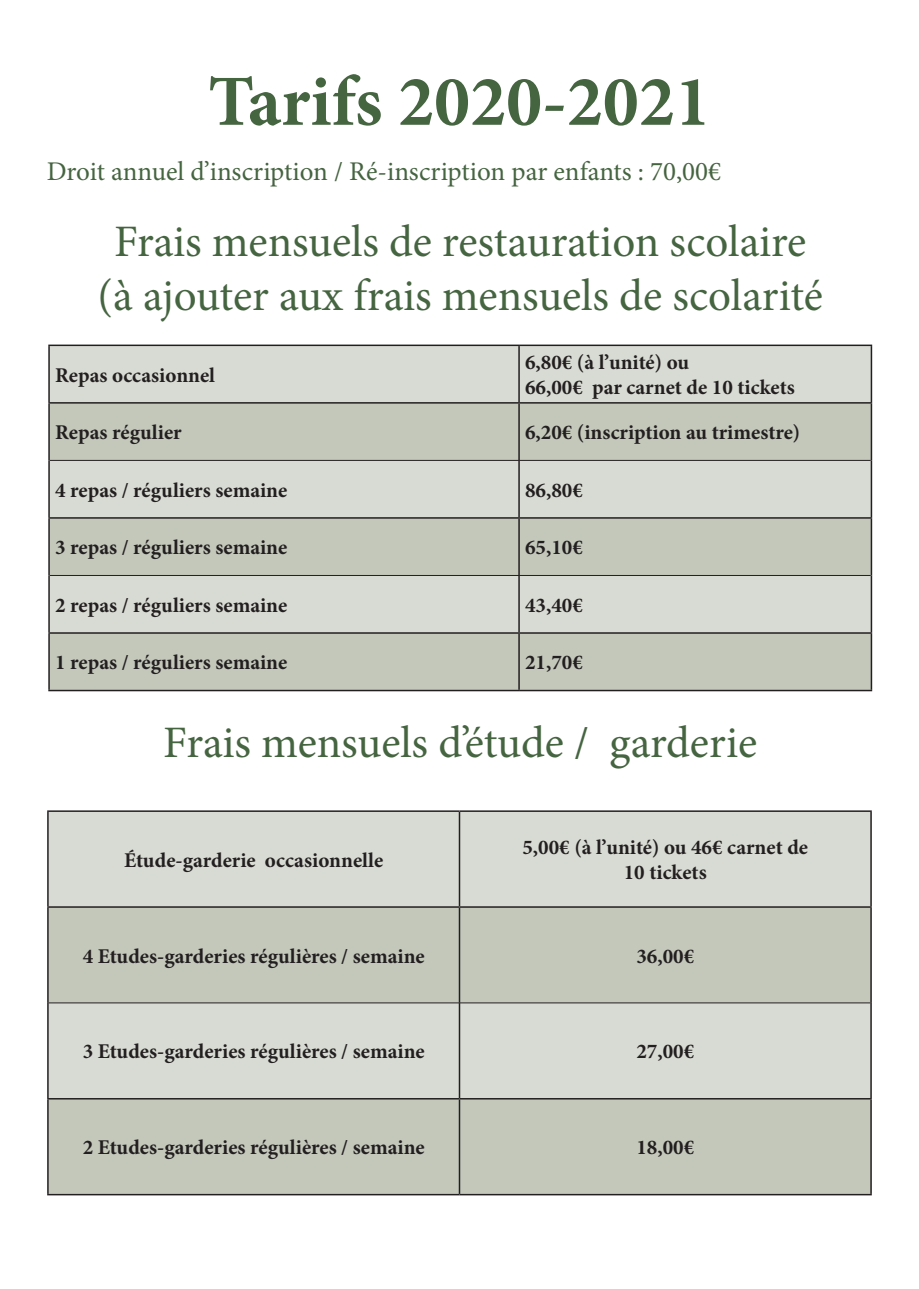
<style>
.page{position:relative;width:919px;height:1289px;background:#fff}
.page>*{position:absolute;margin:0;border:0;box-sizing:border-box;transform-origin:0 0}
.t1{font:700 72px "Minion Pro";color:#456440}
.t2{font:45px "Minion Pro";letter-spacing:-.005em;color:#456440}
.t3{font:27px "Minion Pro";color:#456440}
.t4{font:700 21px "Minion Pro";color:#231f20}
</style>
<div class="page">
<div style="left:50px;top:346px;width:820px;height:56px;background:#d8dbd3"></div>
<svg style="left:50px;top:403px;width:820px;height:286px;background:#c9cdc2"></svg>
<hr style="left:48px;top:344px;width:471px;height:2px;background:#231f20">
<hr style="left:48px;top:346px;width:2px;height:56px;background:#231f20">
<hr style="left:519px;top:344px;width:353px;height:2px;background:#231f20">
<hr style="left:518px;top:346px;width:1px;height:56px;background:#231f20">
<hr style="left:870px;top:346px;width:2px;height:56px;background:#231f20">
<hr style="left:48px;top:402px;width:471px;height:1px;background:#231f20">
<hr style="left:48px;top:403px;width:2px;height:57px;background:#231f20">
<hr style="left:519px;top:402px;width:353px;height:1px;background:#231f20">
<hr style="left:518px;top:403px;width:1px;height:57px;background:#231f20">
<hr style="left:870px;top:403px;width:2px;height:57px;background:#231f20">
<hr style="left:48px;top:460px;width:2px;height:57px;background:#231f20">
<hr style="left:518px;top:460px;width:1px;height:57px;background:#231f20">
<hr style="left:870px;top:460px;width:2px;height:57px;background:#231f20">
<hr style="left:48px;top:517px;width:471px;height:1px;background:#231f20">
<hr style="left:48px;top:518px;width:2px;height:57px;background:#231f20">
<hr style="left:519px;top:517px;width:353px;height:1px;background:#231f20">
<hr style="left:518px;top:518px;width:1px;height:57px;background:#231f20">
<hr style="left:870px;top:518px;width:2px;height:57px;background:#231f20">
<hr style="left:48px;top:575px;width:2px;height:57px;background:#231f20">
<hr style="left:518px;top:575px;width:1px;height:57px;background:#231f20">
<hr style="left:870px;top:575px;width:2px;height:57px;background:#231f20">
<hr style="left:48px;top:632px;width:471px;height:1px;background:#231f20">
<hr style="left:48px;top:633px;width:2px;height:56px;background:#231f20">
<hr style="left:519px;top:632px;width:353px;height:1px;background:#231f20">
<hr style="left:518px;top:633px;width:1px;height:56px;background:#231f20">
<hr style="left:870px;top:633px;width:2px;height:56px;background:#231f20">
<hr style="left:48px;top:689px;width:471px;height:2px;background:#231f20">
<hr style="left:519px;top:689px;width:353px;height:2px;background:#231f20">
<hr style="left:50px;top:460px;width:469px;height:1px;background:#231f20">
<hr style="left:519px;top:460px;width:351px;height:1px;background:#231f20">
<hr style="left:50px;top:575px;width:469px;height:1px;background:#231f20">
<hr style="left:519px;top:575px;width:351px;height:1px;background:#231f20">
<div style="left:49px;top:812px;width:821px;height:94px;background:#d8dbd3"></div>
<svg style="left:49px;top:907px;width:821px;height:286px;background:#c8cdc1"></svg>
<hr style="left:47px;top:810px;width:412px;height:2px;background:#231f20">
<hr style="left:47px;top:812px;width:2px;height:94px;background:#231f20">
<hr style="left:459px;top:810px;width:412px;height:2px;background:#231f20">
<hr style="left:458px;top:812px;width:2px;height:94px;background:#231f20">
<hr style="left:870px;top:812px;width:1px;height:94px;background:#231f20">
<hr style="left:47px;top:906px;width:412px;height:1px;background:#231f20">
<hr style="left:47px;top:907px;width:2px;height:95px;background:#231f20">
<hr style="left:459px;top:906px;width:412px;height:1px;background:#231f20">
<hr style="left:458px;top:907px;width:2px;height:95px;background:#231f20">
<hr style="left:870px;top:907px;width:1px;height:95px;background:#231f20">
<hr style="left:47px;top:1002px;width:2px;height:95px;background:#231f20">
<hr style="left:458px;top:1003px;width:2px;height:94px;background:#231f20">
<hr style="left:870px;top:1002px;width:1px;height:95px;background:#231f20">
<hr style="left:47px;top:1097px;width:412px;height:2px;background:#231f20">
<hr style="left:47px;top:1099px;width:2px;height:94px;background:#231f20">
<hr style="left:459px;top:1097px;width:412px;height:2px;background:#231f20">
<hr style="left:458px;top:1099px;width:2px;height:94px;background:#231f20">
<hr style="left:870px;top:1099px;width:1px;height:94px;background:#231f20">
<hr style="left:47px;top:1193px;width:412px;height:2px;background:#231f20">
<hr style="left:459px;top:1193px;width:412px;height:2px;background:#231f20">
<hr style="left:49px;top:1002px;width:410px;height:1px;background:#231f20">
<hr style="left:459px;top:1002px;width:411px;height:1px;background:#231f20">
<p class="t1" style="left:208px;top:51px;width:504px">Tarifs 2020-2021</p>
<p class="t3" style="left:47px;top:153px;width:675px">Droit annuel d’inscription / Ré-inscription par enfants : 70,00€</p>
<p class="t2" style="left:114px;top:211px;width:693px">Frais mensuels de restauration scolaire</p>
<p class="t2" style="left:97px;top:265px;width:726px">(à ajouter aux frais mensuels de scolarité</p>
<p class="t4" style="left:55px;top:360px;width:161px">Repas occasionnel</p>
<p class="t4" style="left:525px;top:347px;width:166px">6,80€ (à l’unité) ou</p>
<p class="t4" style="left:525px;top:373px;width:271px">66,00€ par carnet de 10 tickets</p>
<p class="t4" style="left:55px;top:418px;width:128px">Repas régulier</p>
<p class="t4" style="left:525px;top:418px;width:277px">6,20€ (inscription au trimestre)</p>
<p class="t4" style="left:55px;top:475px;width:234px">4 repas / réguliers semaine</p>
<p class="t4" style="left:525px;top:475px;width:59px">86,80€</p>
<p class="t4" style="left:55px;top:533px;width:234px">3 repas / réguliers semaine</p>
<p class="t4" style="left:525px;top:533px;width:59px">65,10€</p>
<p class="t4" style="left:55px;top:590px;width:234px">2 repas / réguliers semaine</p>
<p class="t4" style="left:525px;top:590px;width:59px">43,40€</p>
<p class="t4" style="left:55px;top:648px;width:234px">1 repas / réguliers semaine</p>
<p class="t4" style="left:525px;top:648px;width:59px">21,70€</p>
<p class="t2" style="left:163px;top:712px;width:595px">Frais mensuels d’étude / garderie</p>
<p class="t4" style="left:124px;top:845px;width:261px">Étude-garderie occasionnelle</p>
<p class="t4" style="left:522px;top:832px;width:287px">5,00€ (à l’unité) ou 46€ carnet de</p>
<p class="t4" style="left:623px;top:857px;width:84px">10 tickets</p>
<p class="t4" style="left:83px;top:941px;width:343px">4 Etudes-garderies régulières / semaine</p>
<p class="t4" style="left:636px;top:941px;width:59px">36,00€</p>
<p class="t4" style="left:83px;top:1036px;width:343px">3 Etudes-garderies régulières / semaine</p>
<p class="t4" style="left:636px;top:1036px;width:59px">27,00€</p>
<p class="t4" style="left:83px;top:1132px;width:343px">2 Etudes-garderies régulières / semaine</p>
<p class="t4" style="left:636px;top:1132px;width:59px">18,00€</p>
</div>
